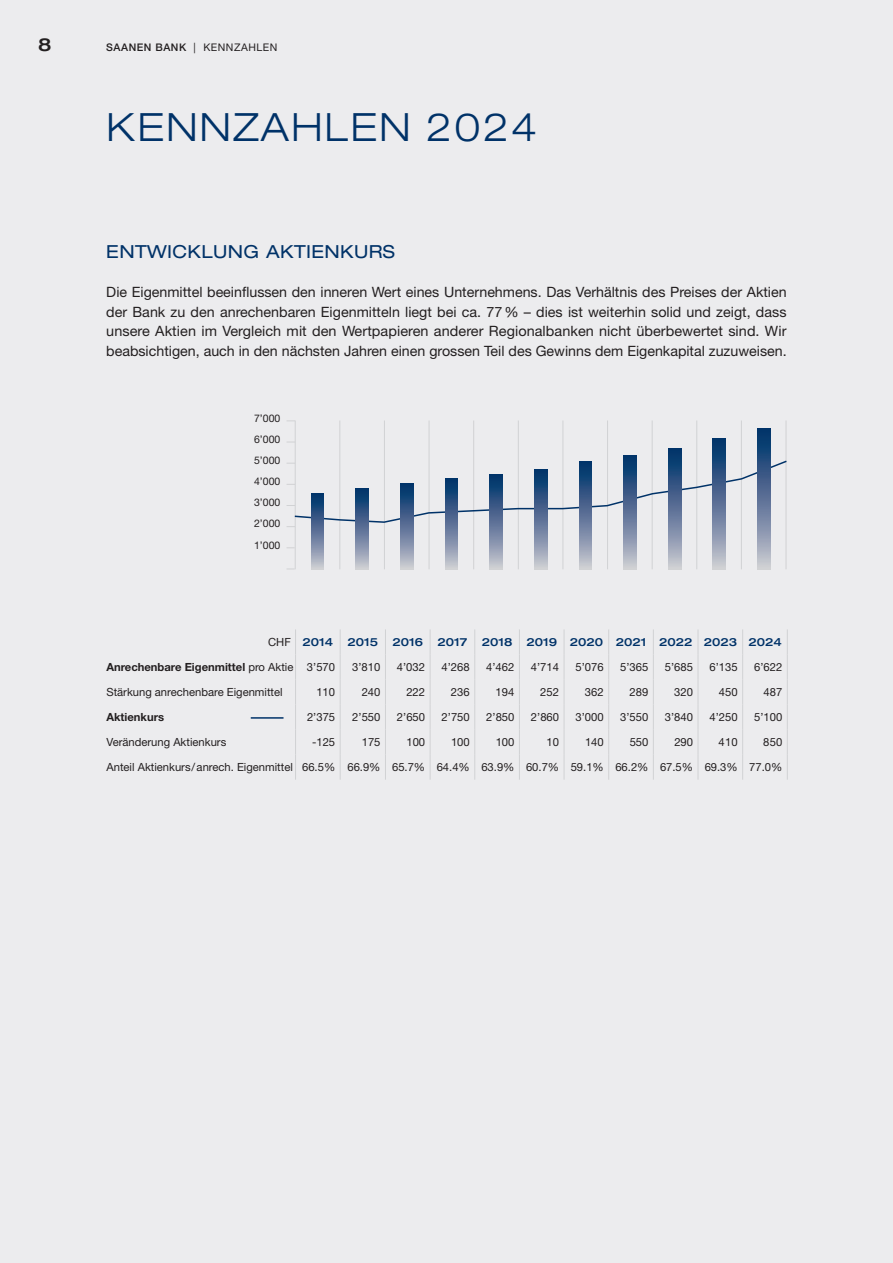
<style>
.page{position:relative;width:893px;height:1263px;background:#ececee}
.page>*{position:absolute;margin:0;border:0;box-sizing:border-box;transform-origin:0 0}
.t1{font:300 expanded 39px "Helvetica Neue LT Std";letter-spacing:.06em;color:#003268}
.t2{font:expanded 18px "Helvetica Neue LT Std";letter-spacing:.02em;color:#003268}
.t3{font:500 expanded 18px "Helvetica Neue LT Std";color:#231f20}
.t4{font:14.25px/19.5px "Helvetica Neue LT Std";color:#231f20;text-align:justify}
.t5{font:11.25px "Helvetica Neue LT Std";color:#231f20}
.t6{font:500 expanded 11.25px "Helvetica Neue LT Std";color:#003268}
.t7{font:700 11.25px "Helvetica Neue LT Std";color:#231f20}
.t8{font:10.5px/21.1px "Helvetica Neue LT Std";color:#231f20;text-align:justify}
.t9{font:10.5px "Helvetica Neue LT Std";letter-spacing:.05em;color:#231f20}
.s1{font-weight:500}
.s2{font-weight:400;font-stretch:normal;color:#231f20}
.s3{font-weight:400}
</style>
<div class="page">
<svg style="left:295px;top:629px;width:1px;height:151px"></svg>
<svg style="left:340px;top:629px;width:1px;height:151px"></svg>
<svg style="left:385px;top:629px;width:1px;height:151px"></svg>
<svg style="left:430px;top:630px;width:1px;height:150px"></svg>
<svg style="left:474px;top:629px;width:1px;height:151px"></svg>
<svg style="left:519px;top:629px;width:1px;height:151px"></svg>
<svg style="left:564px;top:630px;width:1px;height:150px"></svg>
<svg style="left:608px;top:629px;width:1px;height:151px"></svg>
<svg style="left:653px;top:629px;width:1px;height:151px"></svg>
<svg style="left:698px;top:630px;width:1px;height:149px"></svg>
<svg style="left:742px;top:629px;width:46px;height:151px"></svg>
<hr style="left:295px;top:420px;width:1px;height:149px;background:#d1d2d4">
<hr style="left:339px;top:420px;width:1px;height:149px;background:#d1d2d4">
<hr style="left:384px;top:420px;width:1px;height:149px;background:#d1d2d4">
<hr style="left:429px;top:420px;width:1px;height:149px;background:#d1d2d4">
<hr style="left:473px;top:420px;width:1px;height:149px;background:#d1d2d4">
<hr style="left:518px;top:420px;width:1px;height:149px;background:#d1d2d4">
<hr style="left:563px;top:420px;width:1px;height:149px;background:#d1d2d4">
<hr style="left:607px;top:420px;width:1px;height:149px;background:#d1d2d4">
<hr style="left:652px;top:420px;width:1px;height:149px;background:#d1d2d4">
<hr style="left:696px;top:420px;width:1px;height:149px;background:#d1d2d4">
<hr style="left:741px;top:420px;width:1px;height:149px;background:#d1d2d4">
<hr style="left:786px;top:420px;width:1px;height:149px;background:#d1d2d4">
<svg style="left:287px;top:459px;width:500px;height:68px"></svg>
<svg style="left:311px;top:493px;width:13px;height:76px"></svg>
<svg style="left:356px;top:488px;width:13px;height:81px"></svg>
<svg style="left:400px;top:484px;width:13px;height:85px"></svg>
<svg style="left:445px;top:479px;width:13px;height:90px"></svg>
<svg style="left:490px;top:474px;width:12px;height:95px"></svg>
<svg style="left:534px;top:469px;width:13px;height:100px"></svg>
<svg style="left:579px;top:461px;width:13px;height:108px"></svg>
<svg style="left:624px;top:455px;width:12px;height:114px"></svg>
<svg style="left:668px;top:448px;width:13px;height:121px;background:#5e7699"></svg>
<svg style="left:713px;top:439px;width:12px;height:130px;background:#5e7699"></svg>
<svg style="left:758px;top:428px;width:12px;height:141px;background:#5e7699"></svg>
<hr style="left:251px;top:717px;width:32px;height:2px;background:#003268">
<p class="t3" style="left:38px;top:34px;width:15px">8</p>
<p class="t9" style="left:106px;top:41px;width:173px"><span class="s1">SAANEN BANK</span> | KENNZAHLEN</p>
<h1 class="t1" style="left:106px;top:104px;width:432px">KENNZAHLEN 2024</h1>
<p class="t2" style="left:106px;top:241px;width:290px">ENTWICKLUNG AKTIENKURS</p>
<p class="t4" style="left:106px;top:282px;width:682px">Die Eigenmittel beeinflussen den inneren Wert eines Unternehmens. Das Verhältnis des Preises der Aktien der Bank zu den anrechenbaren Eigenmitteln liegt bei ca. 77% – dies ist weiterhin solid und zeigt, dass unsere Aktien im Vergleich mit den Wertpapieren anderer Regionalbanken nicht überbewertet sind. Wir beabsichtigen, auch in den nächsten Jahren einen grossen Teil des Gewinns dem Eigenkapital zuzuweisen.</p>
<p class="t8" style="left:254px;top:407px;width:28px">7’000</p>
<p class="t8" style="left:254px;top:449px;width:28px">5’000<br>4’000<br>3’000<br>2’000<br>1’000</p>
<p class="t8" style="left:254px;top:428px;width:28px">6’000</p>
<p class="t6" style="left:268px;top:635px;width:66px"><span class="s2">CHF</span> 2014</p>
<p class="t6" style="left:348px;top:635px;width:32px">2015</p>
<p class="t6" style="left:392px;top:635px;width:32px">2016</p>
<p class="t6" style="left:438px;top:635px;width:31px">2017</p>
<p class="t6" style="left:482px;top:635px;width:301px">2018 2019 2020 2021 2022 2023 2024</p>
<p class="t7" style="left:106px;top:660px;width:230px">Anrechenbare Eigenmittel <span class="s3">pro Aktie 3’570</span></p>
<p class="t5" style="left:352px;top:660px;width:30px">3’810</p>
<p class="t5" style="left:397px;top:660px;width:30px">4’032</p>
<p class="t5" style="left:442px;top:660px;width:30px">4’268</p>
<p class="t5" style="left:486px;top:660px;width:30px">4’462</p>
<p class="t5" style="left:531px;top:660px;width:30px">4’714</p>
<p class="t5" style="left:575px;top:660px;width:30px">5’076</p>
<p class="t5" style="left:620px;top:660px;width:30px">5’365</p>
<p class="t5" style="left:665px;top:660px;width:30px">5’685</p>
<p class="t5" style="left:709px;top:660px;width:30px">6’135</p>
<p class="t5" style="left:754px;top:660px;width:30px">6’622</p>
<p class="t5" style="left:106px;top:685px;width:178px">Stärkung anrechenbare Eigenmittel</p>
<p class="t5" style="left:316px;top:685px;width:20px">110</p>
<p class="t5" style="left:362px;top:685px;width:20px">240</p>
<p class="t5" style="left:406px;top:685px;width:20px">222</p>
<p class="t5" style="left:451px;top:685px;width:20px">236</p>
<p class="t5" style="left:496px;top:685px;width:20px">194</p>
<p class="t5" style="left:540px;top:685px;width:20px">252</p>
<p class="t5" style="left:585px;top:685px;width:20px">362</p>
<p class="t5" style="left:630px;top:685px;width:20px">289</p>
<p class="t5" style="left:674px;top:685px;width:20px">320</p>
<p class="t5" style="left:719px;top:685px;width:20px">450</p>
<p class="t5" style="left:763px;top:685px;width:20px">487</p>
<p class="t7" style="left:106px;top:710px;width:59px">Aktienkurs</p>
<p class="t5" style="left:307px;top:710px;width:30px">2’375</p>
<p class="t5" style="left:352px;top:710px;width:30px">2’550</p>
<p class="t5" style="left:397px;top:710px;width:30px">2’650</p>
<p class="t5" style="left:442px;top:710px;width:30px">2’750</p>
<p class="t5" style="left:486px;top:710px;width:30px">2’850</p>
<p class="t5" style="left:531px;top:710px;width:30px">2’860</p>
<p class="t5" style="left:576px;top:710px;width:30px">3’000</p>
<p class="t5" style="left:620px;top:710px;width:30px">3’550</p>
<p class="t5" style="left:665px;top:710px;width:30px">3’840</p>
<p class="t5" style="left:710px;top:710px;width:30px">4’250</p>
<p class="t5" style="left:754px;top:710px;width:30px">5’100</p>
<p class="t5" style="left:106px;top:735px;width:121px">Veränderung Aktienkurs</p>
<p class="t5" style="left:312px;top:735px;width:25px">-125</p>
<p class="t5" style="left:362px;top:735px;width:20px">175</p>
<p class="t5" style="left:406px;top:735px;width:20px">100</p>
<p class="t5" style="left:451px;top:735px;width:20px">100</p>
<p class="t5" style="left:496px;top:735px;width:20px">100</p>
<p class="t5" style="left:547px;top:735px;width:14px">10</p>
<p class="t5" style="left:585px;top:735px;width:20px">140</p>
<p class="t5" style="left:630px;top:735px;width:20px">550</p>
<p class="t5" style="left:674px;top:735px;width:20px">290</p>
<p class="t5" style="left:718px;top:735px;width:21px">410</p>
<p class="t5" style="left:763px;top:735px;width:21px">850</p>
<p class="t5" style="left:106px;top:760px;width:677px">Anteil Aktienkurs / anrech. Eigenmittel 66.5% 66.9% 65.7% 64.4% 63.9% 60.7% 59.1% 66.2% 67.5% 69.3% 77.0%</p>
</div>
